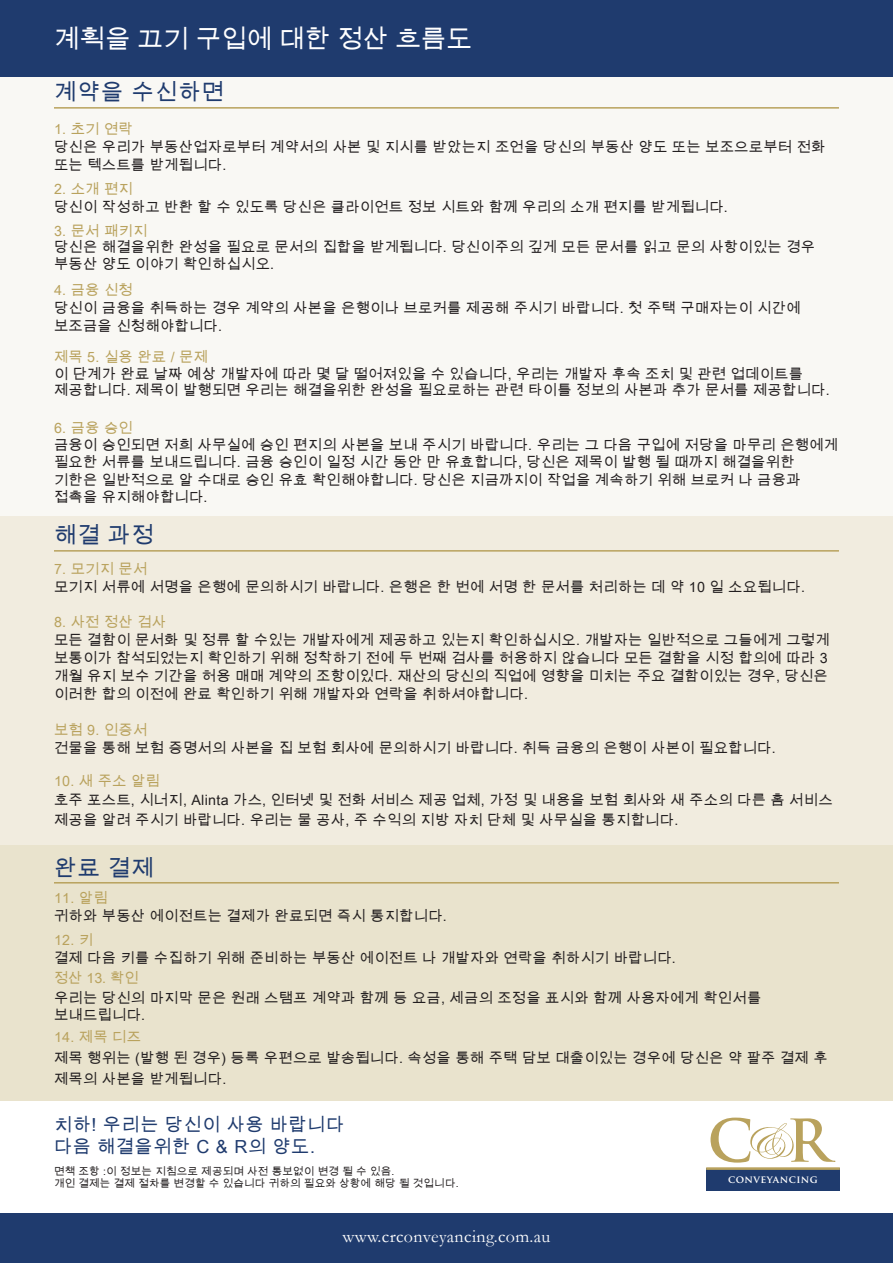
<style>
.page{position:relative;width:893px;height:1263px;background:#fff}
.page>*{position:absolute;margin:0;border:0;box-sizing:border-box;transform-origin:0 0}
.t1{font:25.5px "Arial Unicode MS";color:#fff}
.t2{font:22.5px "Arial Unicode MS";letter-spacing:.04em;color:#1f3b6e}
.t3{font:18px/21.6px "Arial Unicode MS";letter-spacing:.04em;color:#1f3b6e}
.t4{font:18px "Garamond";letter-spacing:.02em;color:#fff}
.t5{font:14.25px/18px "Arial Unicode MS";letter-spacing:.02em;color:#231f20}
.t6{font:14.25px "Arial Unicode MS";letter-spacing:.02em;color:#b9a25d}
.t7{font:10.5px/12.6px "Arial Unicode MS";letter-spacing:.02em;color:#231f20}
.t8{font:700 10.2px "Trajan Pro";letter-spacing:.04em;color:#fff}
</style>
<div class="page">
<div style="left:0;top:506px;width:893px;height:339px;background:#f1ecdf"></div>
<div style="left:0;top:74px;width:893px;height:442px;background:#f9f8f4"></div>
<div style="left:0;top:845px;width:893px;height:255px;background:#e9e3cd"></div>
<hr style="left:54px;top:107px;width:785px;height:2px;background:#b9a25d">
<hr style="left:54px;top:550px;width:785px;height:2px;background:#b9a25d">
<hr style="left:54px;top:882px;width:785px;height:1px;background:#b9a25d">
<div style="left:0;top:0;width:893px;height:77px;background:#1f3b6e"></div>
<div style="left:706px;top:1168px;width:134px;height:22px;background:#1f3b6e"></div>
<svg style="left:710px;top:1117px;width:125px;height:45px"></svg>
<hr style="left:706px;top:1167px;width:134px;height:3px;background:#b9a25d">
<div style="left:0;top:1214px;width:893px;height:49px;background:#1f3b6e"></div>
<h1 class="t1" style="left:54px;top:21px;width:419px">계획을 끄기 구입에 대한 정산 흐름도</h1>
<h2 class="t2" style="left:54px;top:75px;width:172px">계약을 수신하면</h2>
<p class="t6" style="left:54px;top:119px;width:80px">1. 초기 연락</p>
<p class="t5" style="left:54px;top:138px;width:773px">당신은 우리가 부동산업자로부터 계약서의 사본 및 지시를 받았는지 조언을 당신의 부동산 양도 또는 보조으로부터 전화 또는 텍스트를 받게됩니다.</p>
<p class="t6" style="left:54px;top:179px;width:80px">2. 소개 편지</p>
<p class="t5" style="left:54px;top:197px;width:675px">당신이 작성하고 반환 할 수 있도록 당신은 클라이언트 정보 시트와 함께 우리의 소개 편지를 받게됩니다.</p>
<p class="t6" style="left:54px;top:220px;width:95px">3. 문서 패키지</p>
<p class="t5" style="left:54px;top:239px;width:763px;line-height:16.5px">당신은 해결을위한 완성을 필요로 문서의 집합을 받게됩니다. 당신이주의 깊게 모든 문서를 읽고 문의 사항이있는 경우 부동산 양도 이야기 확인하십시오.</p>
<p class="t6" style="left:54px;top:280px;width:80px">4. 금융 신청</p>
<p class="t5" style="left:54px;top:299px;width:748px">당신이 금융을 취득하는 경우 계약의 사본을 은행이나 브로커를 제공해 주시기 바랍니다. 첫 주택 구매자는이 시간에 보조금을 신청해야합니다.</p>
<p class="t6" style="left:54px;top:347px;width:155px">제목 5. 실용 완료 / 문제</p>
<p class="t5" style="left:54px;top:365px;width:777px;line-height:16.5px">이 단계가 완료 날짜 예상 개발자에 따라 몇 달 떨어져있을 수 있습니다, 우리는 개발자 후속 조치 및 관련 업데이트를 제공합니다. 제목이 발행되면 우리는 해결을위한 완성을 필요로하는 관련 타이틀 정보의 사본과 추가 문서를 제공합니다.</p>
<p class="t6" style="left:54px;top:418px;width:80px">6. 금융 승인</p>
<p class="t5" style="left:54px;top:436px;width:786px;line-height:17.1px">금융이 승인되면 저희 사무실에 승인 편지의 사본을 보내 주시기 바랍니다. 우리는 그 다음 구입에 저당을 마무리 은행에게 필요한 서류를 보내드립니다. 금융 승인이 일정 시간 동안 만 유효합니다, 당신은 제목이 발행 될 때까지 해결을위한 기한은 일반적으로 알 수대로 승인 유효 확인해야합니다. 당신은 지금까지이 작업을 계속하기 위해 브로커 나 금융과 접촉을 유지해야합니다.</p>
<h2 class="t2" style="left:54px;top:519px;width:101px">해결 과정</h2>
<p class="t6" style="left:54px;top:559px;width:95px">7. 모기지 문서</p>
<p class="t5" style="left:54px;top:578px;width:752px">모기지 서류에 서명을 은행에 문의하시기 바랍니다. 은행은 한 번에 서명 한 문서를 처리하는 데 약 10 일 소요됩니다.</p>
<p class="t6" style="left:54px;top:612px;width:114px">8. 사전 정산 검사</p>
<p class="t5" style="left:54px;top:631px;width:777px">모든 결함이 문서화 및 정류 할 수있는 개발자에게 제공하고 있는지 확인하십시오. 개발자는 일반적으로 그들에게 그렇게 보통이가 참석되었는지 확인하기 위해 정착하기 전에 두 번째 검사를 허용하지 않습니다 모든 결함을 시정 합의에 따라 3 개월 유지 보수 기간을 허용 매매 계약의 조항이있다. 재산의 당신의 직업에 영향을 미치는 주요 결함이있는 경우, 당신은 이러한 합의 이전에 완료 확인하기 위해 개발자와 연락을 취하셔야합니다.</p>
<p class="t6" style="left:54px;top:720px;width:95px">보험 9. 인증서</p>
<p class="t5" style="left:54px;top:739px;width:723px">건물을 통해 보험 증명서의 사본을 집 보험 회사에 문의하시기 바랍니다. 취득 금융의 은행이 사본이 필요합니다.</p>
<p class="t6" style="left:54px;top:770px;width:107px">10. 새 주소 알림</p>
<p class="t5" style="left:54px;top:790px;width:780px;line-height:19.5px">호주 포스트, 시너지, Alinta 가스, 인터넷 및 전화 서비스 제공 업체, 가정 및 내용을 보험 회사와 새 주소의 다른 홈 서비스 제공을 알려 주시기 바랍니다. 우리는 물 공사, 주 수익의 지방 자치 단체 및 사무실을 통지합니다.</p>
<h2 class="t2" style="left:54px;top:851px;width:101px">완료 결제</h2>
<p class="t6" style="left:54px;top:888px;width:55px">11. 알림</p>
<p class="t5" style="left:54px;top:907px;width:394px">귀하와 부동산 에이전트는 결제가 완료되면 즉시 통지합니다.</p>
<p class="t6" style="left:54px;top:929px;width:41px">12. 키</p>
<p class="t5" style="left:54px;top:948px;width:623px">결제 다음 키를 수집하기 위해 준비하는 부동산 에이전트 나 개발자와 연락을 취하시기 바랍니다.</p>
<p class="t5" style="left:54px;top:989px;width:709px;line-height:17.1px">우리는 당신의 마지막 문은 원래 스탬프 계약과 함께 등 요금, 세금의 조정을 표시와 함께 사용자에게 확인서를 보내드립니다.</p>
<p class="t6" style="left:54px;top:1026px;width:89px">14. 제목 디즈</p>
<p class="t5" style="left:54px;top:1047px;width:775px;line-height:21px">제목 행위는 (발행 된 경우) 등록 우편으로 발송됩니다. 속성을 통해 주택 담보 대출이있는 경우에 당신은 약 팔주 결제 후 제목의 사본을 받게됩니다.</p>
<p class="t6" style="left:54px;top:967px;width:86px">정산 13. 확인</p>
<p class="t3" style="left:54px;top:1114px;width:291px">치하! 우리는 당신이 사용 바랍니다 다음 해결을위한 C &amp; R의 양도.</p>
<p class="t7" style="left:54px;top:1164px;width:406px">면책 조항 :이 정보는 지침으로 제공되며 사전 통보없이 변경 될 수 있음.<br>개인 결제는 결제 절차를 변경할 수 있습니다 귀하의 필요와 상황에 해당 될 것입니다.</p>
<p class="t4" style="left:343px;top:1224px;width:209px">www.crconveyancing.com.au</p>
<p class="t8" style="left:728px;top:1173px;width:91px">CONVEYANCING</p>
</div>
